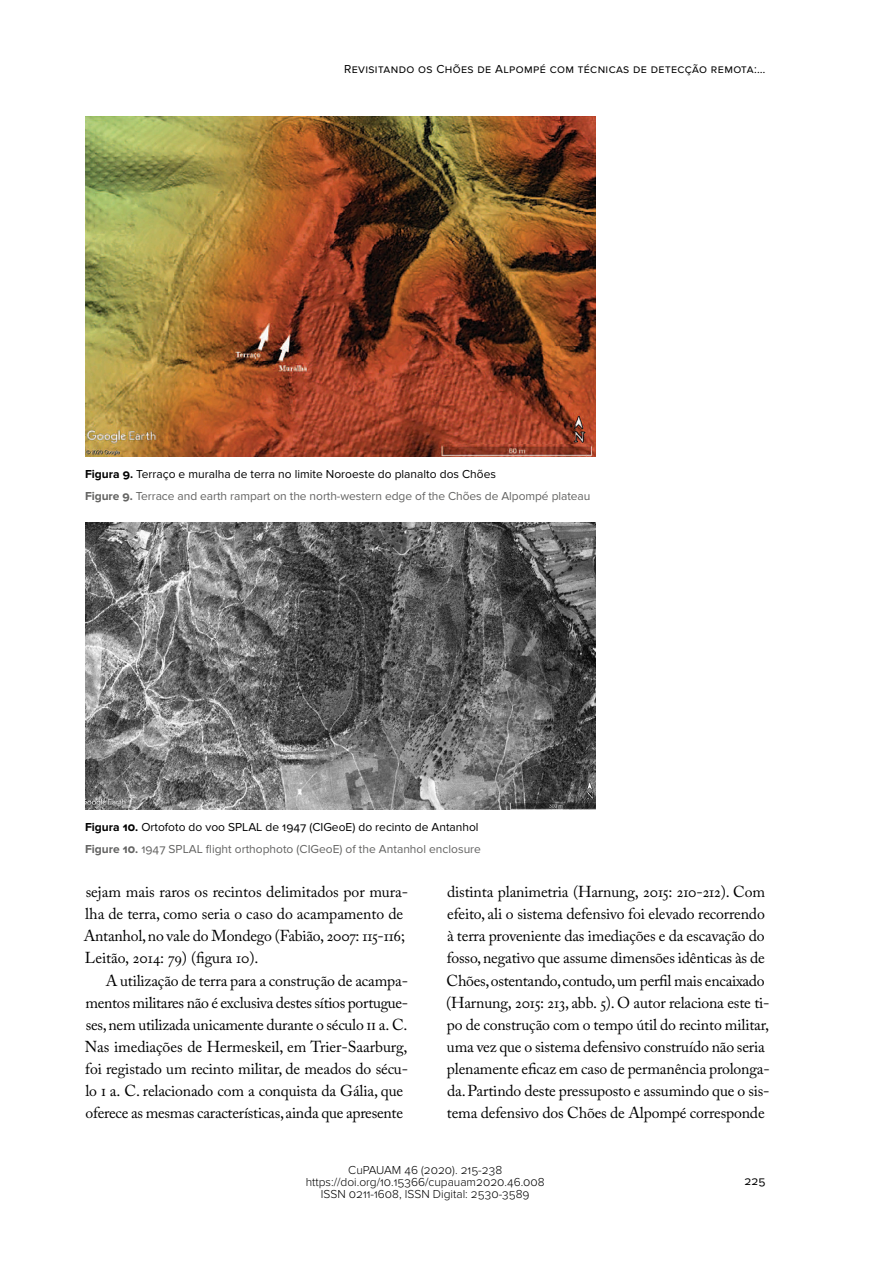
<style>
.page{position:relative;width:893px;height:1263px;background:#fff}
.page>*{position:absolute;margin:0;border:0;box-sizing:border-box;transform-origin:0 0}
.t1{font:15.75px/22px "Adobe Caslon Pro";letter-spacing:-.01em;color:#000}
.t2{font:12px/21.6px "Proxima Nova";color:#636362}
.t3{font:300 12px/12px "Proxima Nova";color:#000;text-align:center}
.t4{font:12px "Proxima Nova";letter-spacing:.03em;color:#000}
.s1{font-weight:700;color:#000}
.s2{color:#000}
.s3{font-weight:700}
</style>
<div class="page">
<img style="left:85px;top:116px;width:510px;height:340px">
<img style="left:85px;top:522px;width:510px;height:287px">
<p class="t4" style="left:344px;top:62px;width:423px">Revisitando os Chões de Alpompé com técnicas de detecção remota:…</p>
<p class="t2" style="left:85px;top:464px;width:507px"><span class="s1">Figura 9.</span> <span class="s2">Terraço e muralha de terra no limite Noroeste do planalto dos Chões<br></span><span class="s3">Figure 9.</span> Terrace and earth rampart on the north-western edge of the Chões de Alpompé plateau</p>
<p class="t2" style="left:85px;top:817px;width:397px"><span class="s1">Figura 10.</span> <span class="s2">Ortofoto do voo SPLAL de 1947 (CIGeoE) do recinto de Antanhol<br></span><span class="s3">Figure 10.</span> 1947 SPLAL flight orthophoto (CIGeoE) of the Antanhol enclosure</p>
<p class="t1" style="left:84px;top:881px;width:326px">sejam mais raros os recintos delimitados por mura‑ lha de terra, como seria o caso do acampamento de Antanhol, no vale do Mondego (Fabião, 2007: 115‑116; Leitão, 2014: 79) (figura 10).</p>
<p class="t1" style="left:85px;top:969px;width:325px;text-indent:21px">A utilização de terra para a construção de acampa‑ mentos militares não é exclusiva destes sítios portugue‑ ses, nem utilizada unicamente durante o século II a. C.<br>Nas imediações de Hermeskeil, em Trier‑Saarburg, foi registado um recinto militar, de meados do sécu‑ lo I a. C. relacionado com a conquista da Gália, que oferece as mesmas características, ainda que apresente</p>
<p class="t1" style="left:446px;top:881px;width:325px">distinta planimetria (Harnung, 2015: 210‑212). Com efeito, ali o sistema defensivo foi elevado recorrendo à terra proveniente das imediações e da escavação do fosso, negativo que assume dimensões idênticas às de Chões, ostentando, contudo, um perfil mais encaixado (Harnung, 2015: 213, abb. 5). O autor relaciona este ti‑ po de construção com o tempo útil do recinto militar, uma vez que o sistema defensivo construído não seria plenamente eficaz em caso de permanência prolonga‑ da. Partindo deste pressuposto e assumindo que o sis‑ tema defensivo dos Chões de Alpompé corresponde</p>
<p class="t3" style="left:306px;top:1165px;width:241px">CuPAUAM 46 (2020). 215-238 https://doi.org/10.15366/cupauam2020.46.008<br>ISSN 0211-1608, ISSN Digital: 2530-3589</p>
<p class="t4" style="left:744px;top:1174px;width:22px">225</p>
</div>
